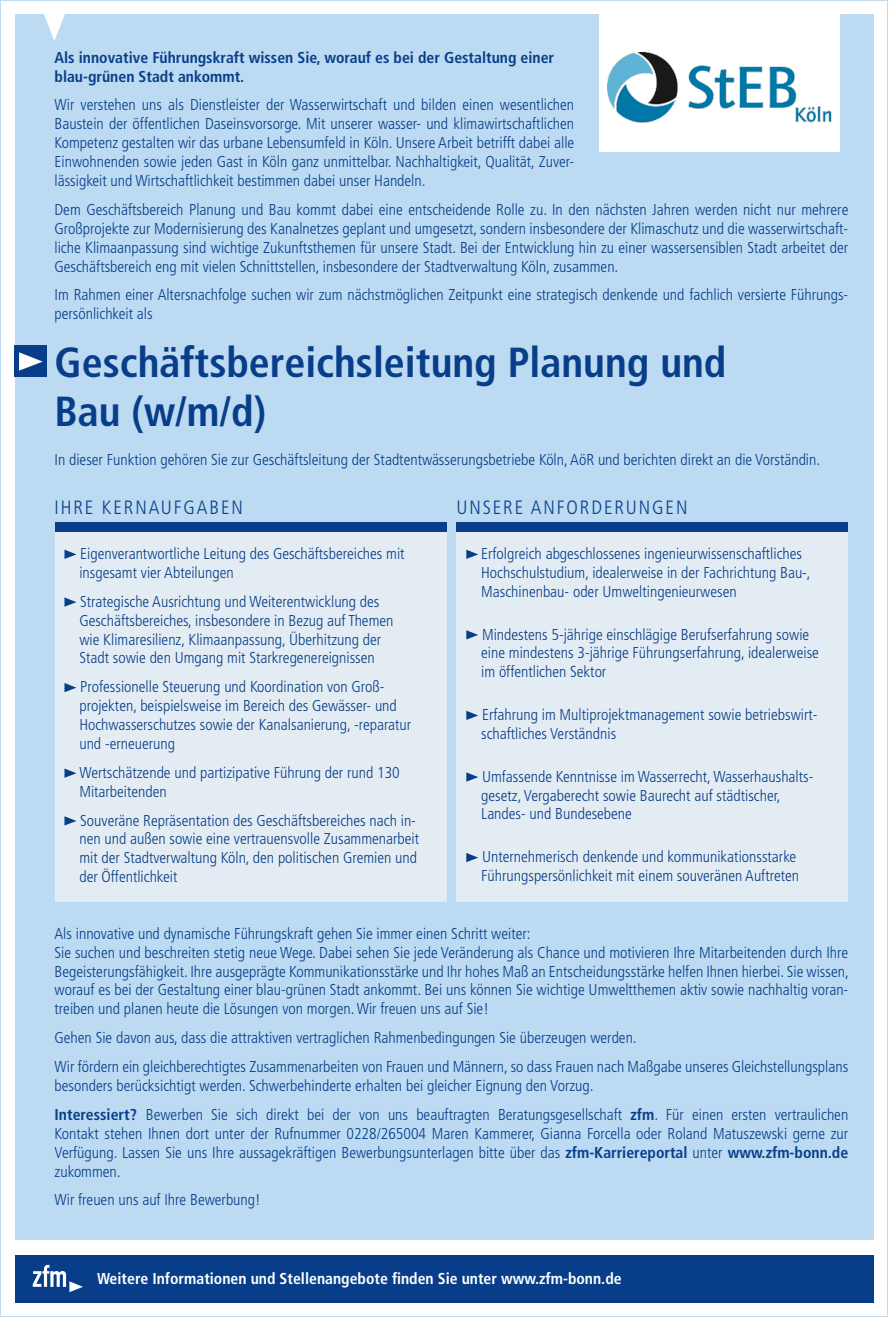
<style>
.page{position:relative;width:888px;height:1317px;background:#fff}
.page>*{position:absolute;margin:0;border:0;box-sizing:border-box;transform-origin:0 0}
.t1{font:700 condensed 42px/49px "Frutiger LT Std";color:#083e89}
.t2{font:300 condensed 19.25px "Frutiger LT Std";letter-spacing:.1em;color:#083e89}
.t3{font:300 condensed 15.75px/18.9px "Frutiger LT Std";color:#083e89}
.t4{font:700 condensed 15.75px/18.9px "Frutiger LT Std";color:#083e89}
.t5{font:700 condensed 15.75px "Frutiger LT Std";color:#fff}
.s1{font-weight:700}
</style>
<div class="page">
<div style="left:15px;top:15px;width:858px;height:1225px;background:#bcdaf2"></div>
<svg style="left:39px;top:14px;width:31px;height:27px"></svg>
<div style="left:15px;top:346px;width:32px;height:31px;background:#083e89"></div>
<svg style="left:19px;top:352px;width:24px;height:19px"></svg>
<div style="left:55px;top:522px;width:391px;height:380px;background:#e4ecf3"></div>
<svg style="left:64px;top:549px;width:12px;height:10px"></svg>
<svg style="left:64px;top:597px;width:12px;height:9px"></svg>
<svg style="left:64px;top:683px;width:12px;height:9px"></svg>
<svg style="left:64px;top:768px;width:12px;height:10px"></svg>
<svg style="left:64px;top:816px;width:12px;height:9px"></svg>
<div style="left:55px;top:522px;width:391px;height:10px;background:#083e89"></div>
<div style="left:456px;top:522px;width:392px;height:380px;background:#e4ecf3"></div>
<svg style="left:466px;top:549px;width:12px;height:10px"></svg>
<svg style="left:466px;top:630px;width:12px;height:9px"></svg>
<svg style="left:466px;top:710px;width:12px;height:10px"></svg>
<svg style="left:466px;top:772px;width:12px;height:9px"></svg>
<svg style="left:466px;top:853px;width:12px;height:9px"></svg>
<div style="left:456px;top:522px;width:392px;height:10px;background:#083e89"></div>
<div style="left:15px;top:1254px;width:858px;height:48px;background:#083e89"></div>
<svg style="left:33px;top:1264px;width:50px;height:28px"></svg>
<div style="left:599px;top:10px;width:240px;height:142px;background:#fff"></div>
<img style="left:607px;top:52px;width:224px;height:71px">
<p class="t4" style="left:55px;top:48px;width:501px">Als innovative Führungskraft wissen Sie, worauf es bei der Gestaltung einer blau-grünen Stadt ankommt.</p>
<p class="t3" style="left:55px;top:96px;width:521px;text-align:justify">Wir verstehen uns als Dienstleister der Wasserwirtschaft und bilden einen wesentlichen Baustein der öffentlichen Daseinsvorsorge. Mit unserer wasser- und klimawirtschaftlichen Kompetenz gestalten wir das urbane Lebensumfeld in Köln. Unsere Arbeit betrifft dabei alle Einwohnenden sowie jeden Gast in Köln ganz unmittelbar. Nachhaltigkeit, Qualität, Zuver&shy;lässigkeit und Wirtschaftlichkeit bestimmen dabei unser Handeln.</p>
<p class="t3" style="left:55px;top:200px;width:795px;text-align:justify">Dem Geschäftsbereich Planung und Bau kommt dabei eine entscheidende Rolle zu. In den nächsten Jahren werden nicht nur mehrere Großprojekte zur Modernisierung des Kanalnetzes geplant und umgesetzt, sondern insbesondere der Klimaschutz und die wasserwirtschaft&shy;liche Klimaanpassung sind wichtige Zukunftsthemen für unsere Stadt. Bei der Entwicklung hin zu einer wassersensiblen Stadt arbeitet der Geschäftsbereich eng mit vielen Schnittstellen, insbesondere der Stadtverwaltung Köln, zusammen.</p>
<p class="t3" style="left:55px;top:286px;width:795px">Im Rahmen einer Altersnachfolge suchen wir zum nächstmöglichen Zeitpunkt eine strategisch denkende und fachlich versierte Führungs&shy;persönlichkeit als</p>
<p class="t1" style="left:55px;top:338px;width:673px">Geschäftsbereichsleitung Planung und<br>Bau (w/m/d)</p>
<p class="t3" style="left:55px;top:450px;width:767px">In dieser Funktion gehören Sie zur Geschäftsleitung der Stadtentwässerungsbetriebe Köln, AöR und berichten direkt an die Vorständin.</p>
<p class="t2" style="left:55px;top:496px;width:190px">IHRE KERNAUFGABEN</p>
<p class="t3" style="left:79px;top:544px;width:327px">Eigenverantwortliche Leitung des Geschäftsbereiches mit insgesamt vier Abteilungen</p>
<p class="t3" style="left:79px;top:592px;width:316px">Strategische Ausrichtung und Weiterentwicklung des Geschäftsbereiches, insbesondere in Bezug auf Themen wie Klimaresilienz, Klimaanpassung, Überhitzung der Stadt sowie den Umgang mit Starkregenereignissen</p>
<p class="t3" style="left:79px;top:677px;width:333px">Professionelle Steuerung und Koordination von Groß&shy;projekten, beispielsweise im Bereich des Gewässer- und Hochwasserschutzes sowie der Kanalsanierung, -reparatur und -erneuerung</p>
<p class="t3" style="left:79px;top:763px;width:322px">Wertschätzende und partizipative Führung der rund 130<br>Mitarbeitenden</p>
<p class="t3" style="left:79px;top:811px;width:341px">Souveräne Repräsentation des Geschäftsbereiches nach in&shy;nen und außen sowie eine vertrauensvolle Zusammenarbeit mit der Stadtverwaltung Köln, den politischen Gremien und der Öffentlichkeit</p>
<p class="t2" style="left:456px;top:496px;width:233px">UNSERE ANFORDERUNGEN</p>
<p class="t3" style="left:481px;top:544px;width:331px">Erfolgreich abgeschlossenes ingenieurwissenschaftliches<br>Hochschulstudium, idealerweise in der Fachrichtung Bau-,<br>Maschinenbau- oder Umweltingenieurwesen</p>
<p class="t3" style="left:481px;top:625px;width:339px">Mindestens 5-jährige einschlägige Berufserfahrung sowie eine mindestens 3-jährige Führungserfahrung, idealerweise im öffentlichen Sektor</p>
<p class="t3" style="left:481px;top:705px;width:338px">Erfahrung im Multiprojektmanagement sowie betriebswirt&shy;schaftliches Verständnis</p>
<p class="t3" style="left:481px;top:767px;width:334px">Umfassende Kenntnisse im Wasserrecht, Wasserhaushalts&shy;gesetz, Vergaberecht sowie Baurecht auf städtischer,<br>Landes- und Bundesebene</p>
<p class="t3" style="left:481px;top:847px;width:320px">Unternehmerisch denkende und kommunikationsstarke<br>Führungspersönlichkeit mit einem souveränen Auftreten</p>
<p class="t3" style="left:55px;top:924px;width:478px">Als innovative und dynamische Führungskraft gehen Sie immer einen Schritt weiter:</p>
<p class="t3" style="left:55px;top:943px;width:796px;text-align:justify">Sie suchen und beschreiten stetig neue Wege. Dabei sehen Sie jede Veränderung als Chance und motivieren Ihre Mitarbeitenden durch Ihre Begeisterungsfähigkeit. Ihre ausgeprägte Kommunikationsstärke und Ihr hohes Maß an Entscheidungsstärke helfen Ihnen hierbei. Sie wissen, worauf es bei der Gestaltung einer blau-grünen Stadt ankommt. Bei uns können Sie wichtige Umweltthemen aktiv sowie nachhaltig voran&shy;treiben und planen heute die Lösungen von morgen. Wir freuen uns auf Sie!</p>
<p class="t3" style="left:55px;top:1028px;width:584px">Gehen Sie davon aus, dass die attraktiven vertraglichen Rahmenbedingungen Sie überzeugen werden.</p>
<p class="t3" style="left:55px;top:1057px;width:795px">Wir fördern ein gleichberechtigtes Zusammenarbeiten von Frauen und Männern, so dass Frauen nach Maßgabe unseres Gleichstellungsplans besonders berücksichtigt werden. Schwerbehinderte erhalten bei gleicher Eignung den Vorzug.</p>
<p class="t3" style="left:55px;top:1105px;width:795px;text-align:justify"><span class="s1">Interessiert?</span> Bewerben Sie sich direkt bei der von uns beauftragten Beratungsgesellschaft <span class="s1">zfm</span>. Für einen ersten vertraulichen Kontakt stehen Ihnen dort unter der Rufnummer 0228/265004 Maren Kammerer, Gianna Forcella oder Roland Matuszewski gerne zur Verfügung. Lassen Sie uns Ihre aussagekräftigen Bewerbungsunterlagen bitte über das <span class="s1">zfm-Karriereportal</span> unter <span class="s1">www.zfm-bonn.de </span>zukommen.</p>
<p class="t3" style="left:55px;top:1190px;width:208px">Wir freuen uns auf Ihre Bewerbung!</p>
<p class="t5" style="left:97px;top:1269px;width:526px">Weitere Informationen und Stellenangebote finden Sie unter www.zfm-bonn.de</p>
</div>
